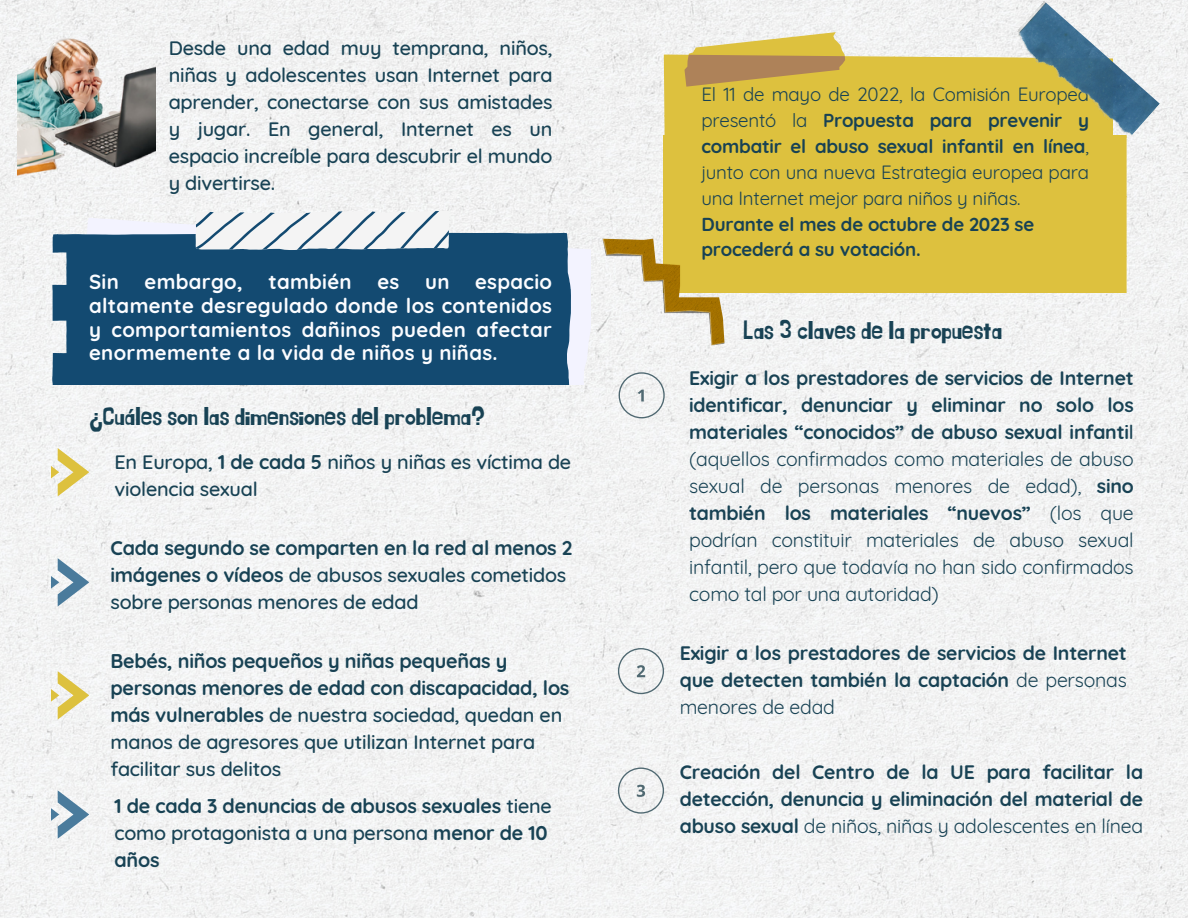
<style>
.page{position:relative;width:1188px;height:918px;background:#fff}
.page>*{position:absolute;margin:0;border:0;box-sizing:border-box;transform-origin:0 0}
.t1{font:25.35px "Jingleberry";letter-spacing:-.01em;color:#184254}
.t2{font:700 20.4px/23.7px "Quicksand";letter-spacing:.015em;color:#fbfcff;text-align:justify}
.t3{font:700 19.8px/27px "Quicksand";letter-spacing:-.01em;color:#184254}
.t4{font:500 19.8px/27px "Quicksand";letter-spacing:-.01em;color:#184254;text-align:justify}
.t5{font:19.5px/27px "Quicksand";letter-spacing:-.01em;color:#184254;text-align:justify}
.t6{font:700 19.5px/27px "Quicksand";letter-spacing:-.01em;color:#184254;text-align:justify}
.t7{font:18.75px/25.8px "Quicksand";letter-spacing:-.01em;color:#184254;text-align:justify}
.t8{font:700 18.75px/25.8px "Quicksand";letter-spacing:-.01em;color:#184254}
.s1{font-weight:700}
.s2{font-weight:500}
.s3{font-weight:400}
</style>
<div class="page">
<img style="left:0;top:0;width:1188px;height:918px">
<div style="left:664px;top:136px;width:16px;height:103px;background:#ddc13e"></div>
<div style="left:680px;top:136px;width:447px;height:156px;background:#ddc13e"></div>
<svg style="left:664px;top:32px;width:346px;height:23px;fill:#eeefef"></svg>
<svg style="left:664px;top:55px;width:346px;height:81px;background:#d7b943"></svg>
<img style="left:602px;top:239px;width:123px;height:107px">
<img style="left:1010px;top:1px;width:150px;height:141px">
<svg style="left:52px;top:448px;width:37px;height:48px"></svg>
<svg style="left:52px;top:558px;width:37px;height:49px"></svg>
<svg style="left:52px;top:671px;width:37px;height:49px"></svg>
<svg style="left:52px;top:790px;width:37px;height:49px"></svg>
<svg style="left:71px;top:218px;width:519px;height:167px;fill:#f3f3ff"></svg>
<div style="left:52px;top:233px;width:519px;height:152px;background:#134a71"></div>
<div style="left:52px;top:362px;width:518px;height:23px;background:#134a71"></div>
<svg style="left:196px;top:211px;width:253px;height:39px"></svg>
<img style="left:17px;top:6px;width:139px;height:186px">
<svg style="left:619px;top:372px;width:46px;height:46px"></svg>
<svg style="left:618px;top:648px;width:46px;height:46px"></svg>
<svg style="left:618px;top:768px;width:46px;height:46px"></svg>
<p class="t4" style="left:169px;top:34px;width:385px">Desde una edad muy temprana, niños, niñas y adolescentes usan Internet para aprender, conectarse con sus amistades y jugar. En general, Internet es un espacio increíble para descubrir el mundo y divertirse.</p>
<p class="t2" style="left:89px;top:270px;width:31px">Sin</p>
<p class="t2" style="left:145px;top:270px;width:100px">embargo,</p>
<p class="t2" style="left:268px;top:270px;width:85px">también</p>
<p class="t2" style="left:377px;top:270px;width:23px">es</p>
<p class="t2" style="left:425px;top:270px;width:26px">un</p>
<p class="t2" style="left:89px;top:270px;width:464px;text-indent:386px">espacio altamente desregulado donde los contenidos y comportamientos dañinos pueden afectar enormemente a la vida de niños y niñas.</p>
<p class="t1" style="left:89px;top:404px;width:397px">¿Cuáles son las dimensiones del problema?</p>
<p class="t4" style="left:115px;top:448px;width:458px">En Europa, <span class="s1">1 de cada 5</span> niños y niñas es víctima de violencia sexual</p>
<p class="t3" style="left:110px;top:535px;width:464px">Cada segundo se comparten en la red al menos 2 imágenes o vídeos <span class="s2">de abusos sexuales cometidos sobre personas menores de edad</span></p>
<p class="t3" style="left:110px;top:647px;width:461px">Bebés, niños pequeños y niñas pequeñas y personas menores de edad con discapacidad, los más vulnerables <span class="s2">de nuestra sociedad, quedan en manos de agresores que utilizan Internet para facilitar sus delitos</span></p>
<p class="t3" style="left:115px;top:792px;width:439px">1 de cada 3 denuncias de abusos sexuales <span class="s2">tiene como protagonista a una persona</span> menor de 10 años</p>
<p class="t7" style="left:701px;top:81px;width:389px">El 11 de mayo de 2022, la Comisión Europea presentó la <span class="s1">Propuesta para prevenir y combatir el abuso sexual infantil en línea</span>, junto con una nueva Estrategia europea para una Internet mejor para niños y niñas.</p>
<p class="t8" style="left:701px;top:211px;width:334px">Durante el mes de octubre de 2023 se procederá a su votación.</p>
<p class="t1" style="left:743px;top:318px;width:261px">Las 3 claves de la propuesta</p>
<p class="t5" style="left:689px;top:364px;width:446px"><span class="s1">Exigir a los prestadores de servicios de Internet identificar, denunciar y eliminar no solo los materiales “conocidos” de abuso sexual infanti</span><span class="s2">l </span>(aquellos confirmados como materiales de abuso sexual de personas menores de edad), <span class="s1">sino también los materiales “nuevos”</span> (los que podrían constituir materiales de abuso sexual infantil, pero que todavía no han sido confirmados como tal por una autoridad)</p>
<p class="t6" style="left:680px;top:639px;width:449px">Exigir a los prestadores de servicios de Internet que detecten también la captación <span class="s3">de personas menores de edad</span></p>
<p class="t6" style="left:680px;top:758px;width:465px">Creación del Centro de la UE para facilitar la detección, denuncia y eliminación del material de abuso sexual <span class="s3">de niños, niñas y adolescentes en línea</span></p>
</div>
